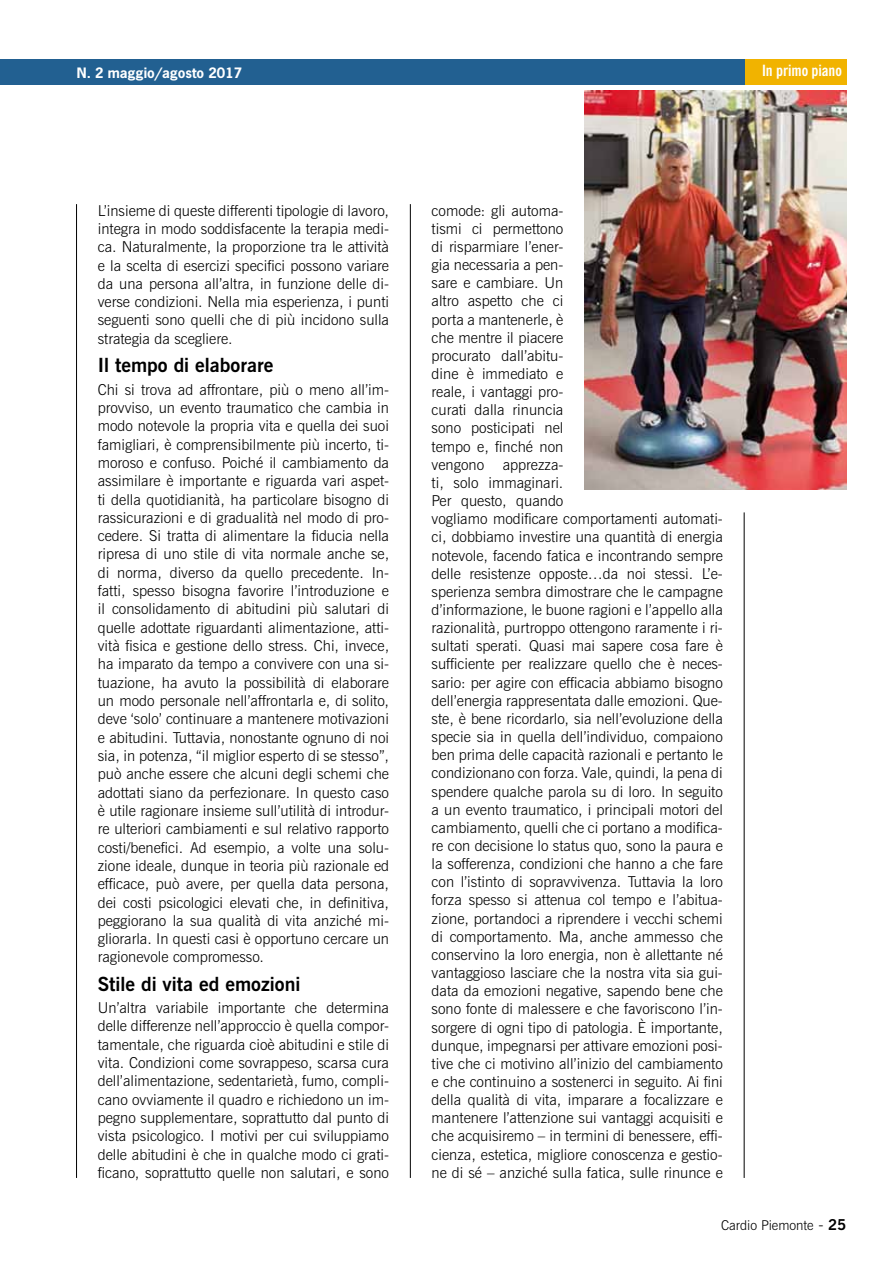
<style>
.page{position:relative;width:893px;height:1263px;background:#fff}
.page>*{position:absolute;margin:0;border:0;box-sizing:border-box;transform-origin:0 0}
.t1{font:700 19.5px "News Gothic BT";color:#000}
.t2{font:700 condensed 15.45px "News Gothic BT";color:#fff}
.t3{font:300 15px/18.1px "News Gothic BT";color:#000;text-align:justify}
.t4{font:700 13.5px "News Gothic";color:#fff}
.t5{font:300 13.5px "News Gothic BT";color:#000}
.s1{font-size:15.45px}
.s2{font-weight:700;font-size:15px}
</style>
<div class="page">
<hr style="left:410px;top:204px;width:1px;height:974px;background:#000">
<hr style="left:76px;top:204px;width:1px;height:974px;background:#000">
<div style="left:723px;top:60px;width:123px;height:25px;background:#f1b300"></div>
<hr style="left:744px;top:512px;width:1px;height:666px;background:#000">
<div style="left:0;top:60px;width:744px;height:25px;background:#226091"></div>
<img style="left:585px;top:90px;width:261px;height:399px">
<p class="t4" style="left:77px;top:64px;width:167px">N. 2 maggio/agosto 2017</p>
<p class="t2" style="left:762px;top:61px;width:81px">In primo piano</p>
<p class="t3" style="left:98px;top:201px;width:293px">L’insieme di queste differenti tipologie di lavoro, integra in modo soddisfacente la terapia medi&shy;ca. Naturalmente, la proporzione tra le attività e la scelta di esercizi specifici possono variare da una persona all’altra, in funzione delle di&shy;verse condizioni. Nella mia esperienza, i punti seguenti sono quelli che di più incidono sulla strategia da scegliere.</p>
<h1 class="t1" style="left:98px;top:353px;width:177px">Il tempo di elaborare</h1>
<p class="t3" style="left:98px;top:380px;width:293px">Chi si trova ad affrontare, più o meno all’im&shy;provviso, un evento traumatico che cambia in modo notevole la propria vita e quella dei suoi famigliari, è comprensibilmente più incerto, ti&shy;moroso e confuso. Poiché il cambiamento da assimilare è importante e riguarda vari aspet&shy;ti della quotidianità, ha particolare bisogno di rassicurazioni e di gradualità nel modo di pro&shy;cedere. Si tratta di alimentare la fiducia nella ripresa di uno stile di vita normale anche se, di norma, diverso da quello precedente. In&shy;fatti, spesso bisogna favorire l’introduzione e il consolidamento di abitudini più salutari di quelle adottate riguardanti alimentazione, atti&shy;vità fisica e gestione dello stress. Chi, invece, ha imparato da tempo a convivere con una si&shy;tuazione, ha avuto la possibilità di elaborare un modo personale nell’affrontarla e, di solito, deve ‘solo’ continuare a mantenere motivazioni e abitudini. Tuttavia, nonostante ognuno di noi sia, in potenza, “il miglior esperto di se stesso”, può anche essere che alcuni degli schemi che adottati siano da perfezionare. In questo caso è utile ragionare insieme sull’utilità di introdur&shy;re ulteriori cambiamenti e sul relativo rapporto costi/benefici. Ad esempio, a volte una solu&shy;zione ideale, dunque in teoria più razionale ed efficace, può avere, per quella data persona, dei costi psicologici elevati che, in definitiva, peggiorano la sua qualità di vita anziché mi&shy;gliorarla. In questi casi è opportuno cercare un ragionevole compromesso.</p>
<h1 class="t1" style="left:98px;top:972px;width:204px">Stile di vita ed emozioni</h1>
<p class="t3" style="left:98px;top:998px;width:293px">Un’altra variabile importante che determina delle differenze nell’approccio è quella compor&shy;tamentale, che riguarda cioè abitudini e stile di vita. Condizioni come sovrappeso, scarsa cura dell’alimentazione, sedentarietà, fumo, compli&shy;cano ovviamente il quadro e richiedono un im&shy;pegno supplementare, soprattutto dal punto di vista psicologico. I motivi per cui sviluppiamo delle abitudini è che in qualche modo ci grati&shy;ficano, soprattutto quelle non salutari, e sono</p>
<p class="t3" style="left:432px;top:201px;width:293px;text-align:left">comode: gli automa-<br>tismi ci permettono<br>di risparmiare l’ener-<br>gia necessaria a pen-<br>sare e cambiare. Un<br>altro aspetto che ci<br>porta a mantenerle, è<br>che mentre il piacere<br>procurato dall’abitu-<br>dine è immediato e<br>reale, i vantaggi pro-<br>curati dalla rinuncia<br>sono posticipati nel<br>tempo e, finché non<br>vengono apprezza-<br>ti, solo immaginari.<br>Per questo, quando<br>vogliamo modificare comportamenti automati&shy;ci, dobbiamo investire una quantità di energia notevole, facendo fatica e incontrando sempre delle resistenze opposte…da noi stessi. L’e&shy;sperienza sembra dimostrare che le campagne d’informazione, le buone ragioni e l’appello alla razionalità, purtroppo ottengono raramente i ri&shy;sultati sperati. Quasi mai sapere cosa fare è sufficiente per realizzare quello che è neces&shy;sario: per agire con efficacia abbiamo bisogno dell’energia rappresentata dalle emozioni. Que&shy;ste, è bene ricordarlo, sia nell’evoluzione della specie sia in quella dell’individuo, compaiono ben prima delle capacità razionali e pertanto le condizionano con forza. Vale, quindi, la pena di spendere qualche parola su di loro. In seguito a un evento traumatico, i principali motori del cambiamento, quelli che ci portano a modifica&shy;re con decisione lo status quo, sono la paura e la sofferenza, condizioni che hanno a che fare con l’istinto di sopravvivenza. Tuttavia la loro forza spesso si attenua col tempo e l’abitua&shy;zione, portandoci a riprendere i vecchi schemi di comportamento. Ma, anche ammesso che conservino la loro energia, non è allettante né vantaggioso lasciare che la nostra vita sia gui&shy;data da emozioni negative, sapendo bene che sono fonte di malessere e che favoriscono l’in&shy;sorgere di ogni tipo di patologia. È importante, dunque, impegnarsi per attivare emozioni posi&shy;tive che ci motivino all’inizio del cambiamento e che continuino a sostenerci in seguito. Ai fini della qualità di vita, imparare a focalizzare e mantenere l’attenzione sui vantaggi acquisiti e che acquisiremo – in termini di benessere, effi&shy;cienza, estetica, migliore conoscenza e gestio&shy;ne di sé – anziché sulla fatica, sulle rinunce e</p>
<p class="t5" style="left:721px;top:1216px;width:122px">Cardio Piemonte <span class="s1">-</span> <span class="s2">25</span></p>
</div>
